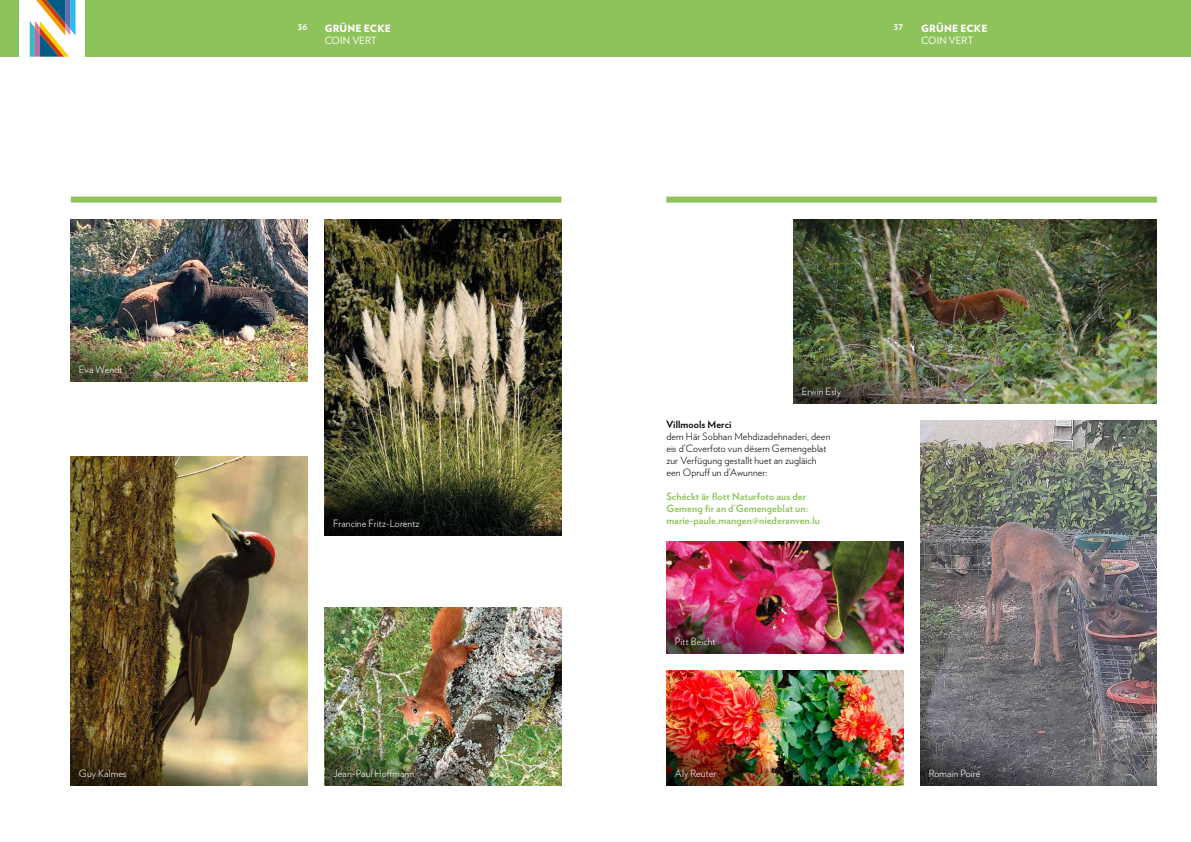
<style>
.page{position:relative;width:1191px;height:842px;background:#fff}
.page>*{position:absolute;margin:0;border:0;box-sizing:border-box;transform-origin:0 0}
.t1{font:300 10px/12px "Verlag";letter-spacing:.01em;color:#000}
.t2{font:300 10px "Verlag";letter-spacing:.01em;color:#fff}
.t3{font:700 10px/12px "Verlag";letter-spacing:.015em;color:#8ec25b}
.t4{font:900 10px "Verlag";letter-spacing:.02em;color:#fff}
.t5{font:10px "Verlag";letter-spacing:.005em;color:#fff}
.t6{font:700 10px "Verlag";letter-spacing:.01em;color:#000}
.t7{font:700 10px "Verlag";color:#fff}
</style>
<div class="page">
<div style="left:85px;top:0;width:1106px;height:57px;background:#8ec25b"></div>
<svg style="left:29px;top:0;width:46px;height:57px"></svg>
<div style="left:0;top:0;width:19px;height:57px;background:#8ec25b"></div>
<div style="left:71px;top:197px;width:490px;height:6px;background:#8ec25b"></div>
<div style="left:666px;top:197px;width:491px;height:6px;background:#8ec25b"></div>
<img style="left:325px;top:220px;width:236px;height:247px">
<img style="left:666px;top:670px;width:237px;height:47px">
<img style="left:793px;top:220px;width:364px;height:183px">
<img style="left:70px;top:220px;width:237px;height:93px">
<img style="left:325px;top:608px;width:236px;height:109px">
<img style="left:70px;top:456px;width:237px;height:261px">
<img style="left:666px;top:541px;width:237px;height:44px">
<img style="left:920px;top:420px;width:237px;height:297px">
<img style="left:70px;top:313px;width:237px;height:69px">
<svg style="left:70px;top:717px;width:237px;height:68px;background:#95825b"></svg>
<img style="left:325px;top:717px;width:236px;height:68px">
<svg style="left:325px;top:467px;width:236px;height:68px;background:#33351d"></svg>
<img style="left:666px;top:585px;width:237px;height:68px">
<img style="left:666px;top:717px;width:237px;height:68px">
<svg style="left:920px;top:717px;width:237px;height:68px;background:#66656a"></svg>
<img style="left:793px;top:335px;width:237px;height:68px">
<p class="t2" style="left:79px;top:362px;width:45px">Eva Wendt</p>
<p class="t4" style="left:325px;top:20px;width:68px">GRÜNE ECKE</p>
<p class="t5" style="left:325px;top:33px;width:54px">COIN VERT</p>
<p class="t7" style="left:298px;top:18px;width:11px">36</p>
<p class="t7" style="left:893px;top:18px;width:11px">37</p>
<p class="t4" style="left:921px;top:20px;width:68px">GRÜNE ECKE</p>
<p class="t5" style="left:921px;top:33px;width:54px">COIN VERT</p>
<p class="t2" style="left:333px;top:516px;width:88px">Francine Fritz-Lorentz</p>
<p class="t2" style="left:801px;top:384px;width:41px">Erwin Esly</p>
<p class="t6" style="left:666px;top:417px;width:67px">Villmools Merci</p>
<p class="t1" style="left:666px;top:430px;width:165px">dem Här Sobhan Mehdizadehnaderi, deen eis d’Coverfoto vun dësem Gemengeblat zur Verfügung gestallt huet an zugläich een Opruff un d’Awunner:</p>
<p class="t3" style="left:666px;top:490px;width:155px">Schéckt är flott Naturfoto aus der<br>Gemeng fir an d’Gemengeblat un: marie-paule.mangen@niederanven.lu</p>
<p class="t2" style="left:675px;top:634px;width:42px">Pitt Beicht</p>
<p class="t2" style="left:79px;top:766px;width:49px">Guy Kalmes</p>
<p class="t2" style="left:333px;top:766px;width:83px">Jean-Paul Hoffmann</p>
<p class="t2" style="left:675px;top:766px;width:43px">Aly Reuter</p>
<p class="t2" style="left:928px;top:766px;width:53px">Romain Poiré</p>
</div>
